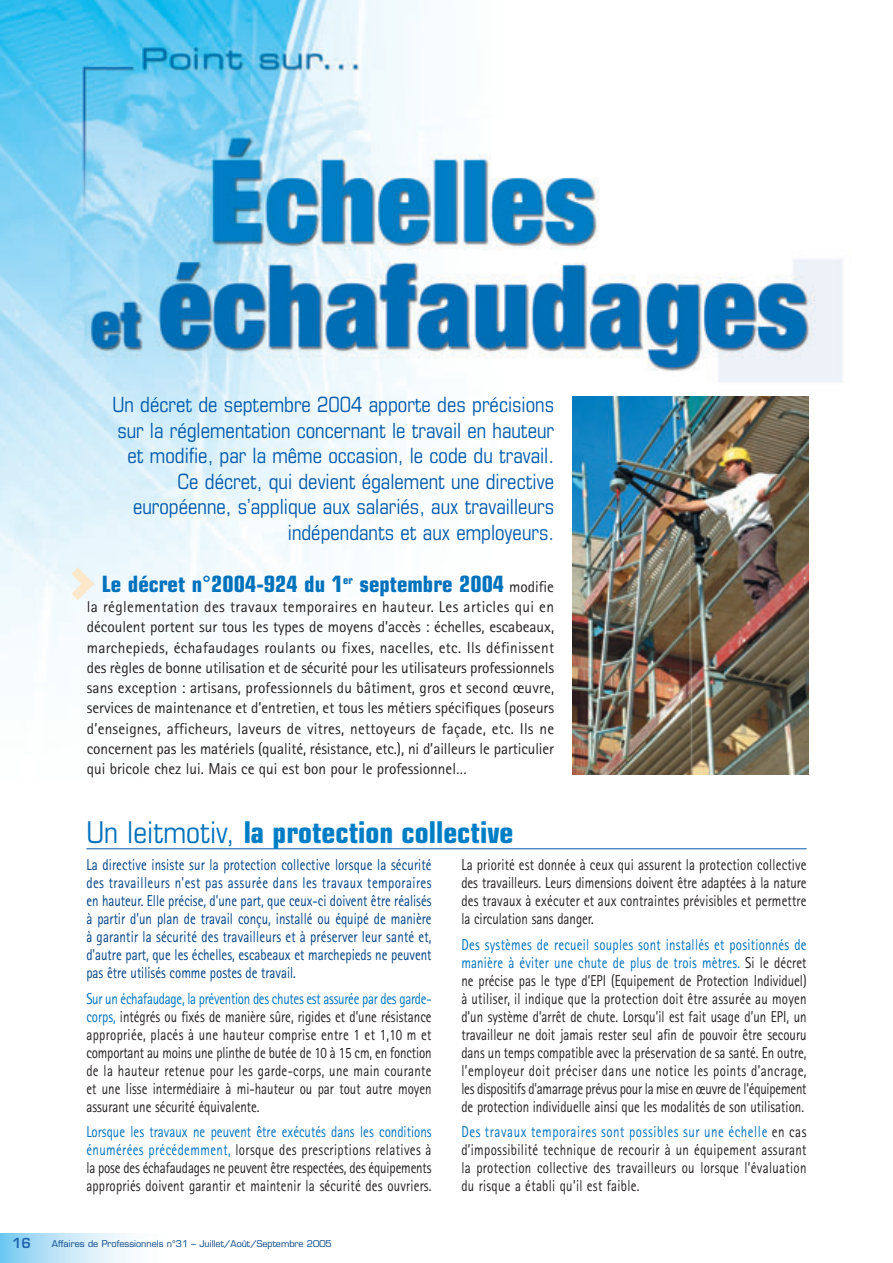
<style>
.page{position:relative;width:893px;height:1263px;background:#fff}
.page>*{position:absolute;margin:0;border:0;box-sizing:border-box;transform-origin:0 0}
.t1{font:700 condensed 30px "Eurostile";color:#007ec5}
.t2{font:700 condensed 22.5px "Eurostile";color:#0072bc}
.t3{font:condensed 21px/25.5px "Eurostile";color:#015aaa;text-align:right}
.t4{font:15.75px/18px "Rotis Sans Serif";color:#231f20;text-align:justify;scale:.82 1}
.t5{font:15.75px/20.2px "Rotis Sans Serif";color:#231f20;text-align:justify}
.t6{font:15.75px/18px "Rotis Sans Serif";color:#014182;text-align:justify;scale:.82 1}
.t7{font:600 13.5px "Eurostile";color:#2165b1}
.t8{font:9px "Eurostile";color:#014182}
.s1{font-family:"Rotis Sans Serif";font-weight:400;font-stretch:normal;font-size:15.75px;color:#231f20}
.s2{font-weight:400;color:#0072bc}
.s3{color:#0072bc}
</style>
<div class="page">
<img style="left:0;top:1px;width:842px;height:1233px">
<svg style="left:0;top:1234px;width:130px;height:29px;background:#bfe4f7"></svg>
<hr style="left:86px;top:849px;width:720px;height:1px;background:#015aaa">
<img style="left:572px;top:396px;width:236px;height:379px">
<svg style="left:71px;top:567px;width:23px;height:33px"></svg>
<p class="t3" style="left:112px;top:394px;width:443px">Un décret de septembre 2004 apporte des précisions sur la réglementation concernant le travail en hauteur et modifie, par la même occasion, le code du travail.<br>Ce décret, qui devient également une directive européenne, s’applique aux salariés, aux travailleurs indépendants et aux employeurs.</p>
<h2 class="t2" style="left:102px;top:576px;width:454px">Le décret n°2004-924 du 1<sup>er</sup> septembre 2004 <span class="s1">modifie</span></h2>
<p class="t5" style="left:87px;top:598px;width:469px">la réglementation des travaux temporaires en hauteur. Les articles qui en découlent portent sur tous les types de moyens d’accès : échelles, escabeaux, marchepieds, échafaudages roulants ou fixes, nacelles, etc. Ils définissent des règles de bonne utilisation et de sécurité pour les utilisateurs professionnels sans exception : artisans, professionnels du bâtiment, gros et second œuvre, services de maintenance et d’entretien, et tous les métiers spécifiques (poseurs d’enseignes, afficheurs, laveurs de vitres, nettoyeurs de façade, etc. Ils ne concernent pas les matériels (qualité, résistance, etc.), ni d’ailleurs le particulier qui bricole chez lui. Mais ce qui est bon pour le professionnel…</p>
<h1 class="t1" style="left:86px;top:821px;width:428px"><span class="s2">Un leitmotiv,</span> la protection collective</h1>
<p class="t6" style="left:86px;top:857px;width:422px">La directive insiste sur la protection collective lorsque la sécurité des travailleurs n'est pas assurée dans les travaux temporaires en hauteur. Elle précise, d'une part, que ceux-ci doivent être réalisés à partir d’un plan de travail conçu, installé ou équipé de manière à garantir la sécurité des travailleurs et à préserver leur santé et, d'autre part, que les échelles, escabeaux et marchepieds ne peuvent pas être utilisés comme postes de travail.</p>
<p class="t4" style="left:86px;top:991px;width:422px"><span class="s3">Sur un échafaudage, la prévention des chutes est assurée par des garde&shy;corps,</span> intégrés ou fixés de manière sûre, rigides et d’une résistance appropriée, placés à une hauteur comprise entre 1 et 1,10 m et comportant au moins une plinthe de butée de 10 à 15 cm, en fonction de la hauteur retenue pour les garde-corps, une main courante et une lisse intermédiaire à mi-hauteur ou par tout autre moyen assurant une sécurité équivalente.</p>
<p class="t4" style="left:86px;top:1125px;width:422px"><span class="s3">Lorsque les travaux ne peuvent être exécutés dans les conditions énumérées précédemment,</span> lorsque des prescriptions relatives à la pose des échafaudages ne peuvent être respectées, des équipements appropriés doivent garantir et maintenir la sécurité des ouvriers.</p>
<p class="t7" style="left:12px;top:1237px;width:21px">16</p>
<p class="t8" style="left:52px;top:1241px;width:281px">Affaires de Professionnels n°31 – Juillet/Août/Septembre 2005</p>
<p class="t4" style="left:461px;top:857px;width:422px">La priorité est donnée à ceux qui assurent la protection collective des travailleurs. Leurs dimensions doivent être adaptées à la nature des travaux à exécuter et aux contraintes prévisibles et permettre la circulation sans danger.</p>
<p class="t4" style="left:461px;top:937px;width:422px"><span class="s3">Des systèmes de recueil souples sont installés et positionnés de manière à éviter une chute de plus de trois mètres.</span> Si le décret ne précise pas le type d’EPI (Equipement de Protection Individuel) à utiliser, il indique que la protection doit être assurée au moyen d’un système d’arrêt de chute. Lorsqu’il est fait usage d’un EPI, un travailleur ne doit jamais rester seul afin de pouvoir être secouru dans un temps compatible avec la préservation de sa santé. En outre, l’employeur doit préciser dans une notice les points d’ancrage, les dispositifs d’amarrage prévus pour la mise en œuvre de l’équipement de protection individuelle ainsi que les modalités de son utilisation.</p>
<p class="t4" style="left:461px;top:1125px;width:422px"><span class="s3">Des travaux temporaires sont possibles sur une échelle</span> en cas d’impossibilité technique de recourir à un équipement assurant la protection collective des travailleurs ou lorsque l’évaluation du risque a établi qu’il est faible.</p>
</div>
